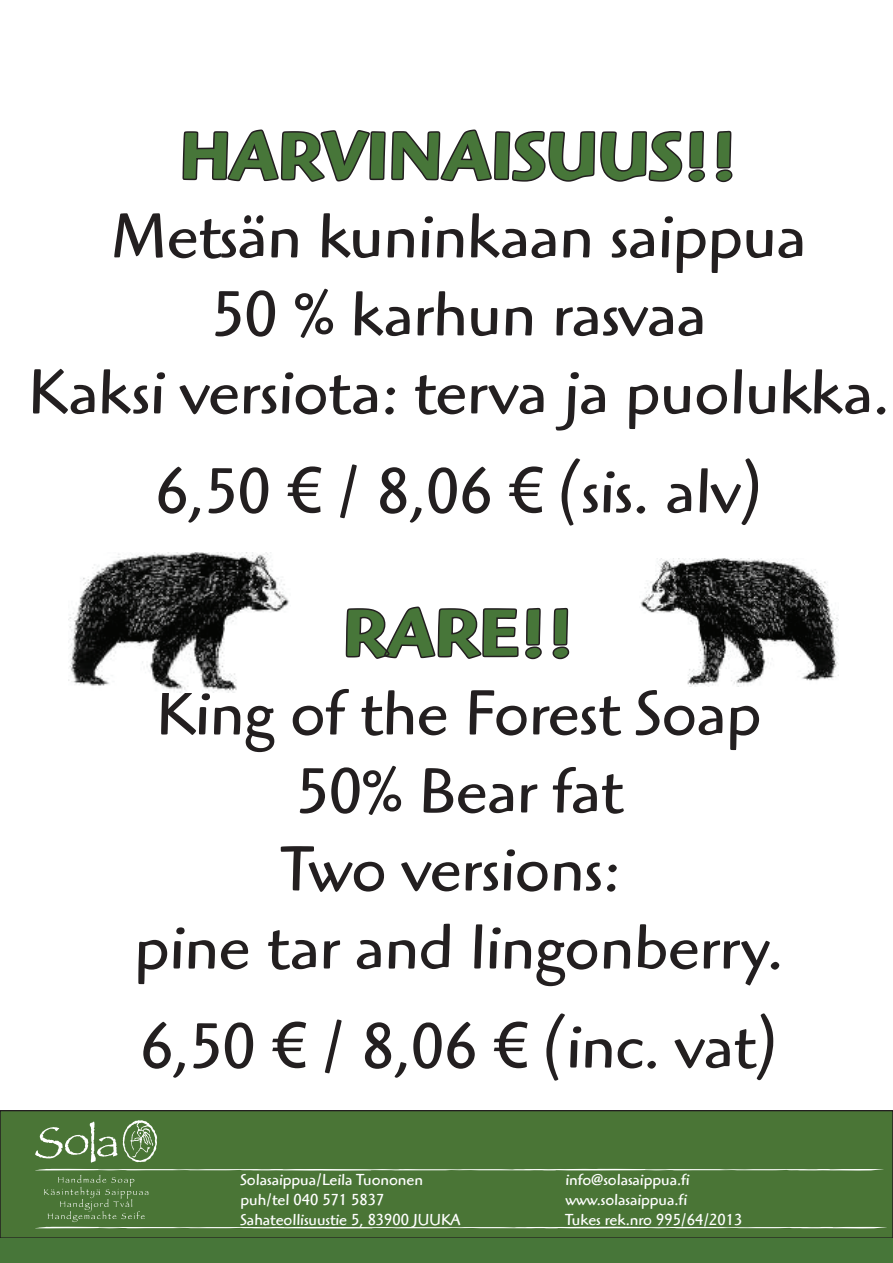
<style>
.page{position:relative;width:893px;height:1263px;background:#fff}
.page>*{position:absolute;margin:0;border:0;box-sizing:border-box;transform-origin:0 0}
.t1{font:700 70.5px "Highlander LT";color:#477639}
.t2{font:66px/78px "Highlander LT";color:#231f20;text-align:center}
.t3{font:16.5px/19.8px "Highlander LT";color:#fff}
</style>
<div class="page">
<svg style="left:182px;top:129px;width:523px;height:54px"></svg>
<svg style="left:715px;top:130px;width:18px;height:53px"></svg>
<svg style="left:345px;top:606px;width:197px;height:54px"></svg>
<svg style="left:552px;top:607px;width:18px;height:53px"></svg>
<div style="left:0;top:1110px;width:893px;height:128px;background:#4a7536"></div>
<div style="left:0;top:1110px;width:893px;height:128px;border:2px solid #231f20"></div>
<svg style="left:35px;top:1120px;width:852px;height:108px"></svg>
<img style="left:69px;top:552px;width:221px;height:140px">
<img style="left:640px;top:558px;width:199px;height:128px">
<div style="left:0;top:1238px;width:893px;height:25px;background:#477639"></div>
<p class="t1" style="left:180px;top:114px;width:560px">HARVINAISUUS!!</p>
<p class="t2" style="left:28px;top:197px;width:863px">Metsän kuninkaan saippua<br>50 % karhun rasvaa<br>Kaksi versiota: terva ja puolukka.</p>
<p class="t2" style="left:155px;top:452px;width:609px">6,50 € / 8,06 € (sis. alv)</p>
<p class="t1" style="left:343px;top:591px;width:233px">RARE!!</p>
<p class="t2" style="left:134px;top:674px;width:650px">King of the Forest Soap<br>50% Bear fat<br>Two versions:<br>pine tar and lingonberry.</p>
<p class="t2" style="left:140px;top:1007px;width:639px">6,50 € / 8,06 € (inc. vat)</p>
<p class="t3" style="left:240px;top:1170px;width:222px">Solasaippua/Leila Tuononen puh/tel 040 571 5837<br>Sahateollisuustie 5, 83900 JUUKA</p>
<p class="t3" style="left:565px;top:1170px;width:178px">info@solasaippua.fi www.solasaippua.fi<br>Tukes rek.nro 995/64/2013</p>
</div>
